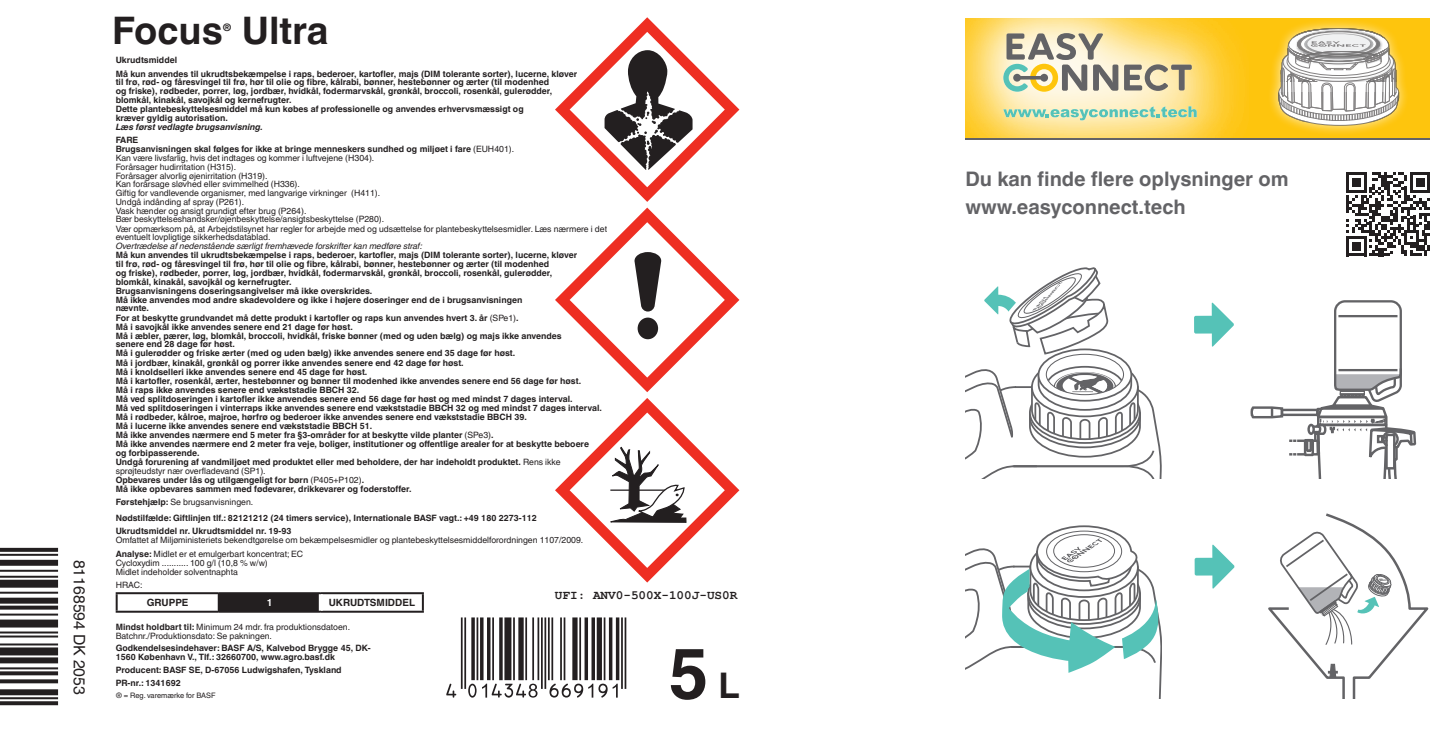
<style>
.page{position:relative;width:1446px;height:738px;background:#fff}
.page>*{position:absolute;margin:0;border:0;box-sizing:border-box;transform-origin:0 0}
.t1{font:700 70.6px "Helvetica Linotype";color:#231f20}
.t2{font:700 37.8px "Helvetica Linotype";color:#231f20}
.t3{font:700 20px/28px "Helvetica Linotype";color:#636366}
.t4{font:15.8px "Helvetica Linotype";color:#231f20}
.t5{font:700 12.6px "Courier New";color:#231f20}
.t6{font:700 10.2px "Helvetica Linotype";color:#231f20}
.t7{font:700 10px "Helvetica Linotype";color:#231f20}
.t8{font:700 10px "Helvetica Linotype";color:#fff}
.t9{font:700 8.8px/9px "Helvetica Linotype";color:#231f20}
.t10{font:8.8px/8.8px "Helvetica Linotype";color:#231f20}
.t11{font:italic 8.8px "Helvetica Linotype";color:#231f20}
.t12{font:italic 700 8.8px "Helvetica Linotype";color:#231f20}
.t13{font:7.4px "Helvetica Linotype";color:#231f20}
.s1{font-weight:700}
.s2{font-weight:400}
.s3{font-size:35.2px}
</style>
<div class="page">
<hr style="left:116px;top:591px;width:103px;height:2px;background:#231f20">
<hr style="left:116px;top:610px;width:103px;height:2px;background:#231f20">
<hr style="left:219px;top:591px;width:102px;height:2px;background:#231f20">
<hr style="left:219px;top:610px;width:102px;height:2px;background:#231f20">
<hr style="left:321px;top:591px;width:103px;height:2px;background:#231f20">
<svg style="left:116px;top:592px;width:308px;height:19px"></svg>
<hr style="left:321px;top:610px;width:103px;height:2px;background:#231f20">
<hr style="left:319px;top:593px;width:4px;height:17px;background:#fff">
<svg style="left:555px;top:17px;width:184px;height:565px"></svg>
<div style="left:965px;top:19px;width:465px;height:119px;background:#fec50d"></div>
<svg style="left:1194px;top:544px;width:40px;height:44px"></svg>
<svg style="left:965px;top:525px;width:196px;height:173px"></svg>
<svg style="left:1268px;top:513px;width:161px;height:185px"></svg>
<svg style="left:965px;top:267px;width:197px;height:211px"></svg>
<div style="left:1280px;top:408px;width:38px;height:8px;border:2px solid #636366"></div>
<svg style="left:1250px;top:406px;width:34px;height:13px"></svg>
<svg style="left:1290px;top:300px;width:127px;height:178px"></svg>
<svg style="left:1194px;top:302px;width:40px;height:44px"></svg>
<div style="left:1267px;top:19px;width:142px;height:117px;background:#fff;opacity:.75"></div>
<svg style="left:1346px;top:172px;width:84px;height:84px"></svg>
<svg style="left:1278px;top:26px;width:121px;height:100px;background:#d3cbb1"></svg>
<div style="left:948px;top:2px;width:318px;height:167px;background:#fff;opacity:.75"></div>
<svg style="left:948px;top:19px;width:301px;height:119px"></svg>
<svg style="left:1124px;top:64px;width:68px;height:27px;background:#b8ae92"></svg>
<svg style="left:1003px;top:33px;width:115px;height:59px;background:#c3bfa6"></svg>
<svg style="left:1003px;top:106px;width:193px;height:14px;background:#c1ddb5"></svg>
<hr style="left:965px;top:138px;width:465px;height:1px;background:#636366">
<h3 class="t4" style="left:88px;top:559px;width:136px;rotate:90deg">81168594 DK 2053</h3>
<h2 class="t2" style="left:112px;top:9px;width:112px">Focus</h2>
<p class="t6" style="left:223px;top:21px;width:10px">®</p>
<h2 class="t2" style="left:242px;top:9px;width:88px">Ultra</h2>
<p class="t9" style="left:116px;top:53px;width:463px;line-height:13.4px">Ukrudtsmiddel<br>Må kun anvendes til ukrudtsbekæmpelse i raps, bederoer, kartofler, majs (DIM tolerante sorter), lucerne, kløver</p>
<p class="t9" style="left:116px;top:78px;width:438px">til frø, rød- og fåresvingel til frø, hør til olie og fibre, kålrabi, bønner, hestebønner og ærter (til modenhed og friske), rødbeder, porrer, løg, jordbær, hvidkål, fodermarvskål, grønkål, broccoli, rosenkål, gulerødder, blomkål, kinakål, savojkål og kernefrugter.<br>Dette plantebeskyttelsesmiddel må kun købes af professionelle og anvendes erhvervsmæssigt og kræver gyldig autorisation.</p>
<p class="t12" style="left:116px;top:121px;width:149px">Læs først vedlagte brugsanvisning.</p>
<p class="t10" style="left:116px;top:136px;width:493px"><span class="s1">FARE<br>Brugsanvisningen skal følges for ikke at bringe menneskers sundhed og miljøet i fare</span> (EUH401).<br>Kan være livsfarlig, hvis det indtages og kommer i luftvejene (H304).<br>Forårsager hudirritation (H315).<br>Forårsager alvorlig øjenirritation (H319).<br>Kan forårsage sløvhed eller svimmelhed (H336).<br>Giftig for vandlevende organismer, med langvarige virkninger (H411).<br>Undgå indånding af spray (P261).<br>Vask hænder og ansigt grundigt efter brug (P264).<br>Bær beskyttelseshandsker/øjenbeskyttelse/ansigtsbeskyttelse (P280).<br>Vær opmærksom på, at Arbejdstilsynet har regler for arbejde med og udsættelse for plantebeskyttelsesmidler. Læs nærmere i det eventuelt lovpligtige sikkerhedsdatablad.</p>
<p class="t11" style="left:116px;top:241px;width:308px">Overtrædelse af nedenstående særligt fremhævede forskrifter kan medføre straf:</p>
<p class="t9" style="left:116px;top:251px;width:488px">Må kun anvendes til ukrudtsbekæmpelse i raps, bederoer, kartofler, majs (DIM tolerante sorter), lucerne, kløver<br>til frø, rød- og fåresvingel til frø, hør til olie og fibre, kålrabi, bønner, hestebønner og ærter (til modenhed<br>og friske), rødbeder, porrer, løg, jordbær, hvidkål, fodermarvskål, grønkål, broccoli, rosenkål, gulerødder,<br>blomkål, kinakål, savojkål og kernefrugter.<br>Brugsanvisningens doseringsangivelser må ikke overskrides.<br>Må ikke anvendes mod andre skadevoldere og ikke i højere doseringer end de i brugsanvisningen<br>nævnte.<br>For at beskytte grundvandet må dette produkt i kartofler og raps kun anvendes hvert 3. år <span class="s2">(SPe1)</span>.<br>Må i savojkål ikke anvendes senere end 21 dage før høst.<br>Må i æbler, pærer, løg, blomkål, broccoli, hvidkål, friske bønner (med og uden bælg) og majs ikke anvendes<br>senere end 28 dage før høst.<br>Må i gulerødder og friske ærter (med og uden bælg) ikke anvendes senere end 35 dage før høst.<br>Må i jordbær, kinakål, grønkål og porrer ikke anvendes senere end 42 dage før høst.<br>Må i knoldselleri ikke anvendes senere end 45 dage før høst.<br>Må i kartofler, rosenkål, ærter, hestebønner og bønner til modenhed ikke anvendes senere end 56 dage før høst.<br>Må i raps ikke anvendes senere end vækststadie BBCH 32.<br>Må ved splitdoseringen i kartofler ikke anvendes senere end 56 dage før høst og med mindst 7 dages interval.<br>Må ved splitdoseringen i vinterraps ikke anvendes senere end vækststadie BBCH 32 og med mindst 7 dages interval.<br>Må i rødbeder, kålroe, majroe, hørfrø og bederoer ikke anvendes senere end vækststadie BBCH 39.<br>Må i lucerne ikke anvendes senere end vækststadie BBCH 51.<br>Må ikke anvendes nærmere end 5 meter fra §3-områder for at beskytte vilde planter <span class="s2">(SPe3)</span>.<br>Må ikke anvendes nærmere end 2 meter fra veje, boliger, institutioner og offentlige arealer for at beskytte beboere<br>og forbipasserende.<br>Undgå forurening af vandmiljøet med produktet eller med beholdere, der har indeholdt produktet. <span class="s2">Rens ikke sprøjteudstyr nær overfladevand (SP1).<br></span>Opbevares under lås og utilgængeligt for børn <span class="s2">(P405+P102)</span>.<br>Må ikke opbevares sammen med fødevarer, drikkevarer og foderstoffer.</p>
<p class="t9" style="left:116px;top:493px;width:422px;line-height:16.2px">Førstehjælp: <span class="s2">Se brugsanvisningen.<br></span>Nødstilfælde: Giftlinjen tlf.: 82121212 (24 timers service), Internationale BASF vagt.: +49 180 2273-112</p>
<p class="t9" style="left:116px;top:526px;width:177px">Ukrudtsmiddel nr. Ukrudtsmiddel nr. 19-93</p>
<p class="t10" style="left:116px;top:533px;width:469px;line-height:13.4px">Omfattet af Miljøministeriets bekendtgørelse om bekæmpelsesmidler og plantebeskyttelsesmiddelforordningen 1107/2009.<br><span class="s1">Analyse:</span> Midlet er et emulgerbart koncentrat; EC</p>
<p class="t10" style="left:116px;top:558px;width:154px">Cycloxydim ........... 100 g/l (10,8 % w/w)<br>Midlet indeholder solventnaphta</p>
<p class="t10" style="left:116px;top:580px;width:28px">HRAC:</p>
<p class="t7" style="left:147px;top:596px;width:43px">GRUPPE</p>
<p class="t8" style="left:267px;top:596px;width:7px">1</p>
<p class="t7" style="left:329px;top:596px;width:88px">UKRUDTSMIDDEL</p>
<p class="t10" style="left:116px;top:621px;width:236px"><span class="s1">Mindst holdbart til:</span> Minimum 24 mdr. fra produktionsdatoen.<br>Batchnr./Produktionsdato: Se pakningen.</p>
<p class="t9" style="left:116px;top:643px;width:256px">Godkendelsesindehaver: BASF A/S, Kalvebod Brygge 45, DK-<br>1560 København V., Tlf.: 32660700, www.agro.basf.dk</p>
<p class="t9" style="left:116px;top:662px;width:228px;line-height:13.4px">Producent: BASF SE, D-67056 Ludwigshafen, Tyskland<br>PR-nr.: 1341692</p>
<p class="t13" style="left:116px;top:691px;width:101px">® = Reg. varemærke for BASF</p>
<h3 class="t5" style="left:555px;top:586px;width:184px">UFI: ANV0-500X-100J-US0R</h3>
<h1 class="t1" style="left:668px;top:632px;width:73px">5 <span class="s3">L</span></h1>
<h3 class="t3" style="left:965px;top:165px;width:325px">Du kan finde flere oplysninger om www.easyconnect.tech</h3>
</div>
